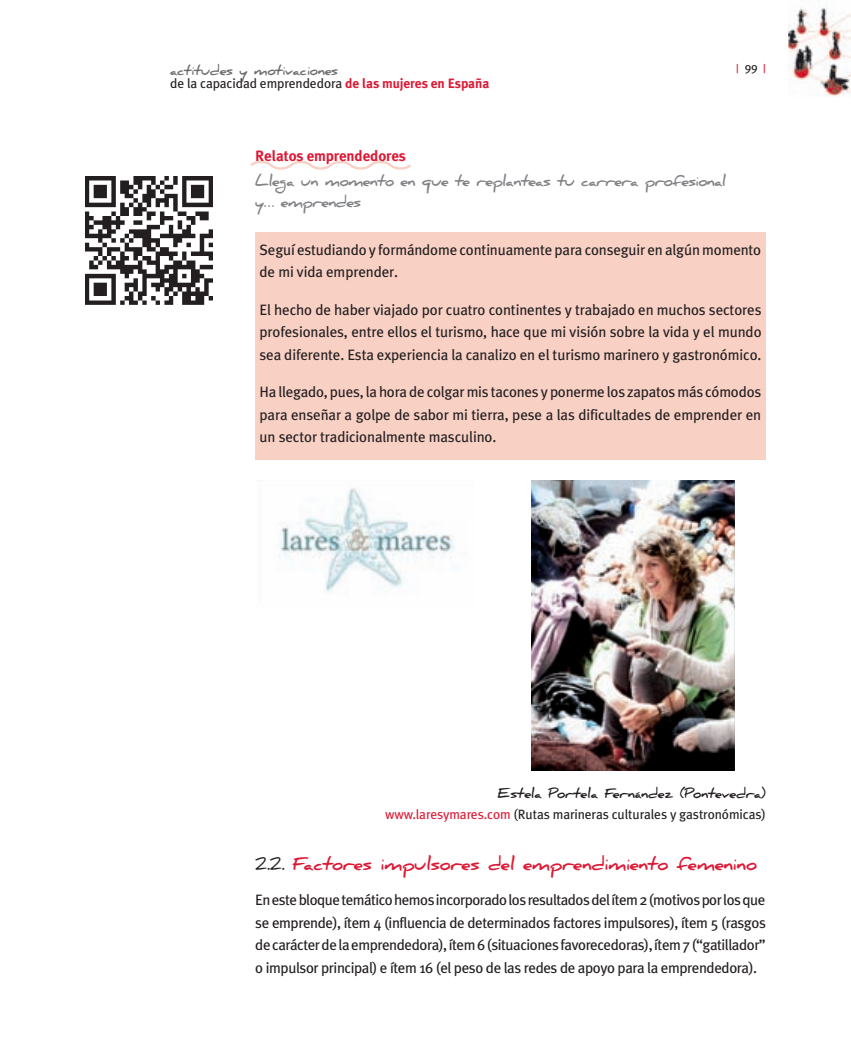
<style>
.page{position:relative;width:851px;height:1063px;background:#fff}
.page>*{position:absolute;margin:0;border:0;box-sizing:border-box;transform-origin:0 0}
.t1{font:700 18px "Daniel";letter-spacing:-.02em;color:#dc1a36}
.t2{font:15px/22.5px "Meta Plus";letter-spacing:-.01em;color:#231f20;text-align:justify}
.t3{font:700 15px/21px "Daniel";letter-spacing:-.04em;color:#808285}
.t4{font:700 15px "Meta Plus";letter-spacing:-.01em;color:#dc1a36}
.t5{font:13.5px "Meta Plus";letter-spacing:-.01em;color:#231f20}
.t6{font:700 13.5px "Daniel";letter-spacing:-.02em;color:#231f20}
.t7{font:700 13.5px "Daniel";letter-spacing:-.02em;color:#6c6d70}
.t8{font:12px "Meta Plus";color:#dc1a36}
.s1{font-family:"Meta Plus Book Caps";color:#231f20}
.s2{font-weight:700;color:#dc1a36}
.s3{color:#dc1a36}
.s4{font-size:16.5px;color:#231f20}
</style>
<div class="page">
<img style="left:788px;top:7px;width:62px;height:90px">
<svg style="left:250px;top:160px;width:161px;height:10px"></svg>
<div style="left:255px;top:232px;width:510px;height:228px;background:#f8d0c4"></div>
<img style="left:279px;top:488px;width:176px;height:106px">
<img style="left:531px;top:480px;width:203px;height:291px">
<img style="left:85px;top:177px;width:128px;height:128px">
<p class="t7" style="left:170px;top:62px;width:170px">actitudes y motivaciones</p>
<p class="t8" style="left:736px;top:62px;width:31px">| <span class="s1">99</span> |</p>
<p class="t5" style="left:170px;top:76px;width:320px">de la capacidad emprendedora <span class="s2">de las mujeres en España</span></p>
<p class="t4" style="left:255px;top:147px;width:152px">relatos emprendedores</p>
<p class="t3" style="left:255px;top:170px;width:472px">Llega un momento en que te replanteas tu carrera profesional y… emprendes</p>
<p class="t2" style="left:259px;top:238px;width:503px">Seguí estudiando y formándome continuamente para conseguir en algún momento de mi vida emprender.</p>
<p class="t2" style="left:259px;top:298px;width:503px">El hecho de haber viajado por cuatro continentes y trabajado en muchos sectores profesionales, entre ellos el turismo, hace que mi visión sobre la vida y el mundo sea diferente. Esta experiencia la canalizo en el turismo marinero y gastronómico.</p>
<p class="t2" style="left:259px;top:381px;width:503px">Ha llegado, pues, la hora de colgar mis tacones y ponerme los zapatos más cómodos para enseñar a golpe de sabor mi tierra, pese a las dificultades de emprender en un sector tradicionalmente masculino.</p>
<p class="t6" style="left:497px;top:786px;width:270px">Estela Portela Fernández (Pontevedra)</p>
<p class="t5" style="left:385px;top:807px;width:382px"><span class="s3">www.laresymares.com</span> (Rutas marineras culturales y gastronómicas)</p>
<p class="t1" style="left:255px;top:853px;width:503px"><span class="s4">2.2.</span> Factores impulsores del emprendimiento femenino</p>
<p class="t2" style="left:255px;top:889px;width:512px">En este bloque temático hemos incorporado los resultados del ítem 2 (motivos por los que se emprende), ítem 4 (influencia de determinados factores impulsores), ítem 5 (rasgos de carácter de la emprendedora), ítem 6 (situaciones favorecedoras), ítem7 (“gatillador” o impulsor principal) e ítem 16 (el peso de las redes de apoyo para la emprendedora).</p>
</div>
